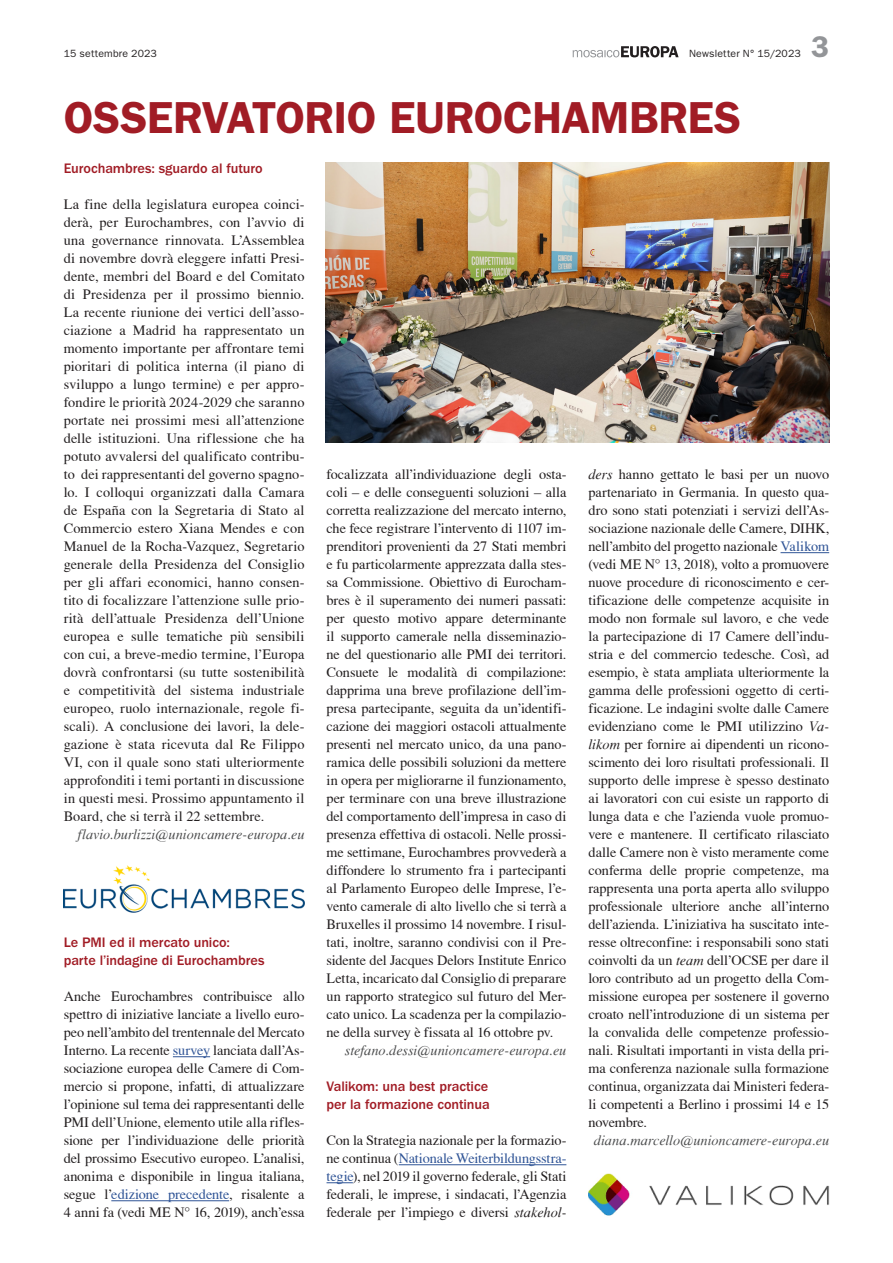
<style>
.page{position:relative;width:893px;height:1263px;background:#fff}
.page>*{position:absolute;margin:0;border:0;box-sizing:border-box;transform-origin:0 0}
.Titel_30{font:600 45px "ITC Franklin Gothic Std";letter-spacing:-.01em;color:#a11c25}
.t1{font:600 30px "ITC Franklin Gothic Std";color:#939598}
.Grundschrift{font:14.25px/18px "T Acc LAD";color:#231f20;text-align:justify}
.Zwischentitel{font:500 14.25px/18px "ITC Franklin Gothic Std";letter-spacing:-.005em;color:#a11c25}
.Autor{font:14.25px "T Acc LAD Italic";letter-spacing:-.005em;color:#4b4c4d}
.t2{font:10.5px "Franklin Gothic";letter-spacing:.015em;color:#231f20}
.s1{font-family:"T Acc LAD Italic"}
.s2{color:#2f5496}
</style>
<div class="page">
<svg style="left:573px;top:46px;width:106px;height:11px"></svg>
<hr style="left:173px;top:1056px;width:37px;height:1px;background:#2f5496">
<hr style="left:111px;top:1200px;width:118px;height:1px;background:#2f5496">
<hr style="left:399px;top:1164px;width:167px;height:1px;background:#2f5496">
<svg style="left:327px;top:1182px;width:26px;height:1px"></svg>
<hr style="left:780px;top:552px;width:49px;height:1px;background:#2f5496">
<img style="left:326px;top:163px;width:503px;height:280px">
<img style="left:64px;top:865px;width:241px;height:47px">
<img style="left:589px;top:1173px;width:240px;height:43px">
<p class="t2" style="left:64px;top:48px;width:95px">15 settembre 2023</p>
<p class="t2" style="left:689px;top:48px;width:113px">Newsletter N° 15/2023</p>
<h2 class="t1" style="left:811px;top:29px;width:19px">3</h2>
<p class="Titel_30" style="left:64px;top:91px;width:679px">OSSERVATORIO EUROCHAMBRES</p>
<p class="Zwischentitel" style="left:64px;top:159px;width:200px">Eurochambres: sguardo al futuro</p>
<p class="Grundschrift" style="left:64px;top:195px;width:242px">La fine della legislatura europea coinci&shy;derà, per Eurochambres, con l’avvio di una governance rinnovata. L’Assemblea di novembre dovrà eleggere infatti Presi&shy;dente, membri del Board e del Comitato di Presidenza per il prossimo biennio.<br>La recente riunione dei vertici dell’asso&shy;ciazione a Madrid ha rappresentato un momento importante per affrontare temi pioritari di politica interna (il piano di sviluppo a lungo termine) e per appro&shy;fondire le priorità 2024-2029 che saranno portate nei prossimi mesi all’attenzione delle istituzioni. Una riflessione che ha potuto avvalersi del qualificato contribu&shy;to dei rappresentanti del governo spagno&shy;lo. I colloqui organizzati dalla Camara de España con la Segretaria di Stato al Commercio estero Xiana Mendes e con Manuel de la Rocha-Vazquez, Segretario generale della Presidenza del Consiglio per gli affari economici, hanno consen&shy;tito di focalizzare l’attenzione sulle prio&shy;rità dell’attuale Presidenza dell’Unione europea e sulle tematiche più sensibili con cui, a breve-medio termine, l’Europa dovrà confrontarsi (su tutte sostenibilità e competitività del sistema industriale europeo, ruolo internazionale, regole fi&shy;scali). A conclusione dei lavori, la dele&shy;gazione è stata ricevuta dal Re Filippo VI, con il quale sono stati ulteriormente approfonditi i temi portanti in discussione in questi mesi. Prossimo appuntamento il Board, che si terrà il 22 settembre.</p>
<p class="Autor" style="left:78px;top:826px;width:228px">flavio.burlizzi@unioncamere-europa.eu</p>
<p class="Grundschrift" style="left:588px;top:465px;width:242px"><span class="s1">ders</span> hanno gettato le basi per un nuovo partenariato in Germania. In questo qua&shy;dro sono stati potenziati i servizi dell’As&shy;sociazione nazionale delle Camere, DIHK, nell’ambito del progetto nazionale <span class="s2">Valikom </span>(vedi ME N° 13, 2018), volto a promuovere nuove procedure di riconoscimento e cer&shy;tificazione delle competenze acquisite in modo non formale sul lavoro, e che vede la partecipazione di 17 Camere dell’indu&shy;stria e del commercio tedesche. Così, ad esempio, è stata ampliata ulteriormente la gamma delle professioni oggetto di certi&shy;ficazione. Le indagini svolte dalle Camere evidenziano come le PMI utilizzino <span class="s1">Va&shy;likom</span> per fornire ai dipendenti un ricono&shy;scimento dei loro risultati professionali. Il supporto delle imprese è spesso destinato ai lavoratori con cui esiste un rapporto di lunga data e che l’azienda vuole promuo&shy;vere e mantenere. Il certificato rilasciato dalle Camere non è visto meramente come conferma delle proprie competenze, ma rappresenta una porta aperta allo sviluppo professionale ulteriore anche all’interno dell’azienda. L’iniziativa ha suscitato inte&shy;resse oltreconfine: i responsabili sono stati coinvolti da un <span class="s1">team</span> dell’OCSE per dare il loro contributo ad un progetto della Com&shy;missione europea per sostenere il governo croato nell’introduzione di un sistema per la convalida delle competenze professio&shy;nali. Risultati importanti in vista della pri&shy;ma conferenza nazionale sulla formazione continua, organizzata dai Ministeri federa&shy;li competenti a Berlino i prossimi 14 e 15 novembre.</p>
<p class="Autor" style="left:594px;top:1132px;width:237px">diana.marcello@unioncamere-europa.eu</p>
<p class="Grundschrift" style="left:327px;top:465px;width:241px">focalizzata all’individuazione degli osta&shy;coli – e delle conseguenti soluzioni – alla corretta realizzazione del mercato interno, che fece registrare l’intervento di 1107 im&shy;prenditori provenienti da 27 Stati membri e fu particolarmente apprezzata dalla stes&shy;sa Commissione. Obiettivo di Eurocham&shy;bres è il superamento dei numeri passati: per questo motivo appare determinante il supporto camerale nella disseminazio&shy;ne del questionario alle PMI dei territori.<br>Consuete le modalità di compilazione: dapprima una breve profilazione dell’im&shy;presa partecipante, seguita da un’identifi&shy;cazione dei maggiori ostacoli attualmente presenti nel mercato unico, da una pano&shy;ramica delle possibili soluzioni da mettere in opera per migliorarne il funzionamento, per terminare con una breve illustrazione del comportamento dell’impresa in caso di presenza effettiva di ostacoli. Nelle prossi&shy;me settimane, Eurochambres provvederà a diffondere lo strumento fra i partecipanti al Parlamento Europeo delle Imprese, l’e&shy;vento camerale di alto livello che si terrà a Bruxelles il prossimo 14 novembre. I risul&shy;tati, inoltre, saranno condivisi con il Pre&shy;sidente del Jacques Delors Institute Enrico Letta, incaricato dal Consiglio di preparare un rapporto strategico sul futuro del Mer&shy;cato unico. La scadenza per la compilazio&shy;ne della survey è fissata al 16 ottobre pv.</p>
<p class="Autor" style="left:345px;top:1042px;width:223px">stefano.dessi@unioncamere-europa.eu</p>
<p class="Zwischentitel" style="left:327px;top:1077px;width:165px">Valikom: una best practice per la formazione continua</p>
<p class="Grundschrift" style="left:327px;top:1131px;width:241px">Con la Strategia nazionale per la formazio&shy;ne continua (<span class="s2">Nationale Weiterbildungsstra&shy;tegie</span>), nel 2019 il governo federale, gli Stati federali, le imprese, i sindacati, l’Agenzia federale per l’impiego e diversi <span class="s1">stakehol-</span></p>
<p class="Zwischentitel" style="left:64px;top:933px;width:202px">Le PMI ed il mercato unico: parte l’indagine di Eurochambres</p>
<p class="Grundschrift" style="left:64px;top:987px;width:242px">Anche Eurochambres contribuisce allo spettro di iniziative lanciate a livello euro&shy;peo nell’ambito del trentennale del Mercato Interno. La recente <span class="s2">survey</span> lanciata dall’As&shy;sociazione europea delle Camere di Com&shy;mercio si propone, infatti, di attualizzare l’opinione sul tema dei rappresentanti delle PMI dell’Unione, elemento utile alla rifles&shy;sione per l’individuazione delle priorità del prossimo Esecutivo europeo. L’analisi, anonima e disponibile in lingua italiana, segue l’<span class="s2">edizione precedente</span>, risalente a 4 anni fa (vedi ME N° 16, 2019), anch’essa</p>
</div>
